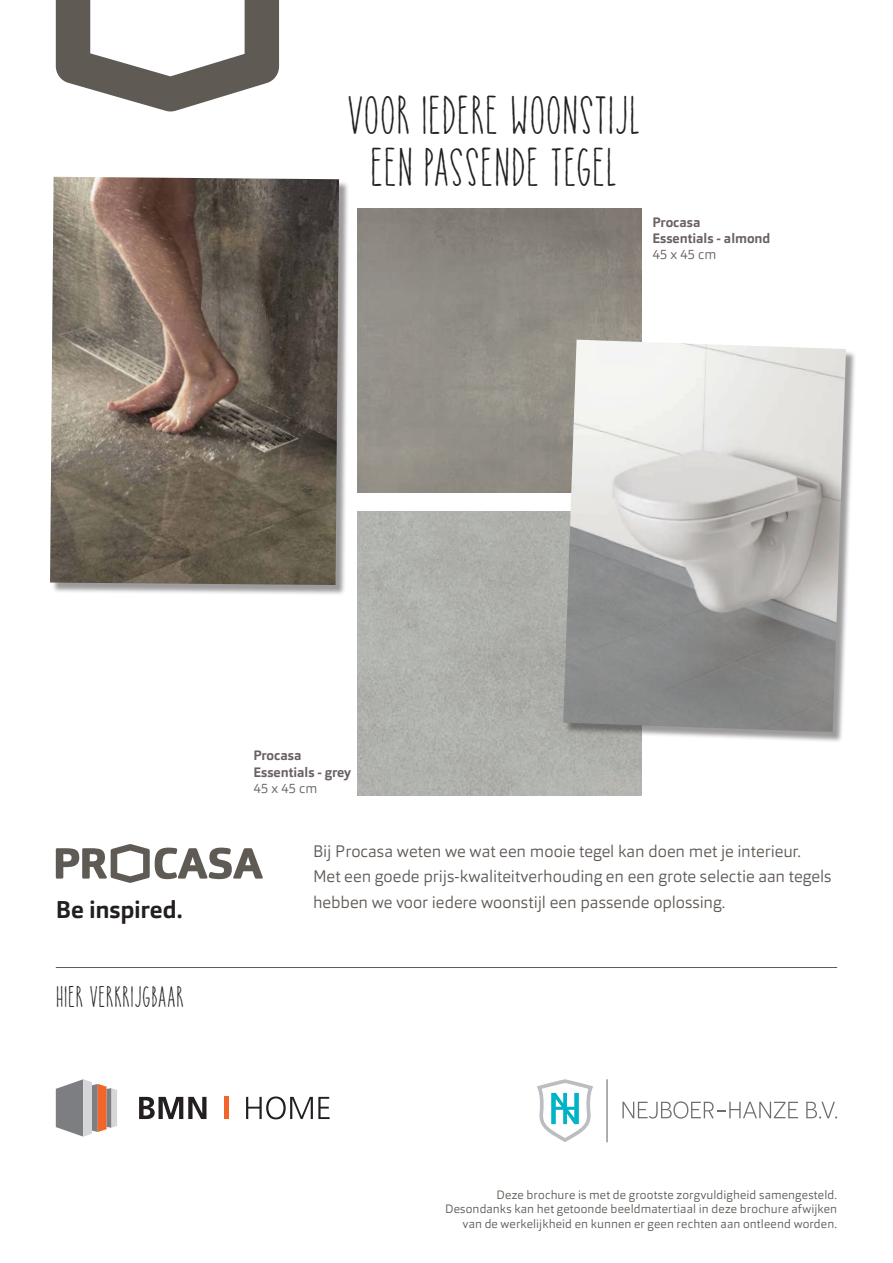
<style>
.page{position:relative;width:893px;height:1263px;background:#fff}
.page>*{position:absolute;margin:0;border:0;box-sizing:border-box;transform-origin:0 0}
.t1{font:49.35px "Catalina Anacapa Sans";letter-spacing:-.01em;color:#231f20}
.t2{font:27px "Catalina Anacapa Sans";letter-spacing:-.005em;color:#231f20}
.t3{font:700 24px "Orgon";letter-spacing:-.005em;color:#231f20}
.t4{font:300 16.5px/25.5px "Orgon";color:#605a55}
.t5{font:700 13.5px/16.2px "Orgon";color:#696160}
.t6{font:300 13.5px "Orgon";letter-spacing:-.015em;color:#696160}
.t7{font:300 12px/14.4px "Orgon";letter-spacing:.01em;color:#605a55;text-align:right}
</style>
<div class="page">
<hr style="left:56px;top:967px;width:781px;height:1px;background:#605a55">
<img style="left:358px;top:511px;width:283px;height:284px">
<div style="left:51px;top:178px;width:298px;height:417px;background:#231f20;opacity:.45"></div>
<img style="left:50px;top:177px;width:289px;height:408px">
<div style="left:564px;top:341px;width:293px;height:402px;background:#231f20;opacity:.45"></div>
<img style="left:563px;top:340px;width:283px;height:392px">
<svg style="left:139px;top:1097px;width:67px;height:22px"></svg>
<svg style="left:246px;top:1096px;width:84px;height:23px"></svg>
<hr style="left:224px;top:1097px;width:4px;height:22px;background:#f26429">
<svg style="left:56px;top:1079px;width:61px;height:57px"></svg>
<svg style="left:537px;top:1079px;width:56px;height:63px"></svg>
<hr style="left:606px;top:1079px;width:2px;height:63px;background:#6c6d70">
<svg style="left:622px;top:1101px;width:176px;height:17px"></svg>
<svg style="left:806px;top:1102px;width:31px;height:16px"></svg>
<svg style="left:56px;top:844px;width:207px;height:39px"></svg>
<svg style="left:56px;top:0;width:223px;height:111px"></svg>
<p class="t1" style="left:346px;top:85px;width:296px">VOOR IEDERE WOONSTIJL</p>
<p class="t1" style="left:370px;top:137px;width:250px">EEN PASSENDE TEGEL</p>
<p class="t5" style="left:652px;top:214px;width:119px">Procasa<br>Essentials - almond</p>
<p class="t6" style="left:652px;top:246px;width:65px">45 x 45 cm</p>
<p class="t3" style="left:56px;top:894px;width:128px">Be inspired.</p>
<p class="t2" style="left:56px;top:980px;width:130px">HIER VERKRIJGBAAR</p>
<p class="t5" style="left:254px;top:748px;width:99px">Procasa<br>Essentials - grey</p>
<p class="t6" style="left:254px;top:780px;width:65px">45 x 45 cm</p>
<p class="t4" style="left:313px;top:838px;width:520px">Bij Procasa weten we wat een mooie tegel kan doen met je interieur.<br>Met een goede prijs-kwaliteitverhouding en een grote selectie aan tegels hebben we voor iedere woonstijl een passende oplossing.</p>
<p class="t7" style="left:496px;top:1187px;width:342px">Deze brochure is met de grootste zorgvuldigheid samengesteld.</p>
<p class="t7" style="left:445px;top:1202px;width:393px">Desondanks kan het getoonde beeldmatertiaal in deze brochure afwijken van de werkelijkheid en kunnen er geen rechten aan ontleend worden.</p>
</div>
